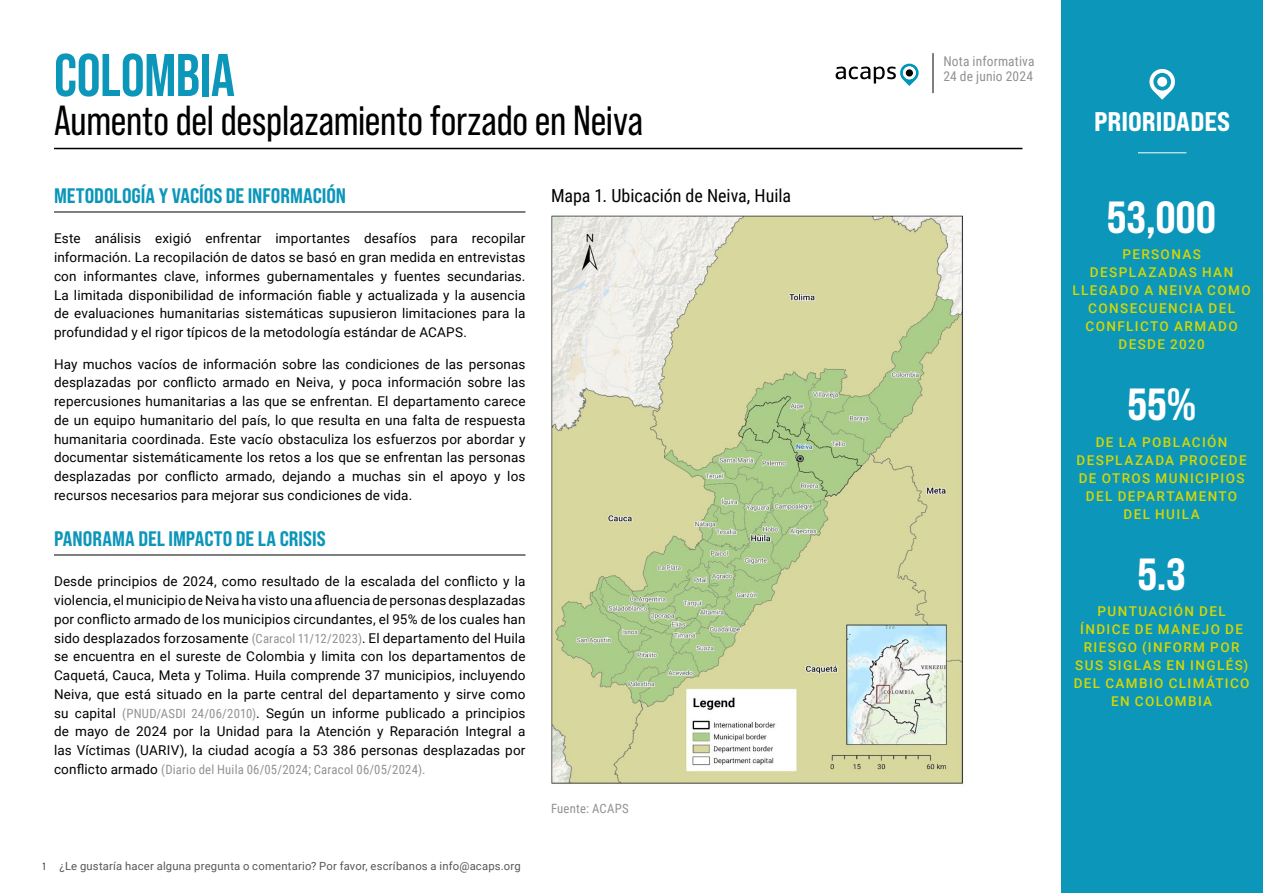
<style>
.page{position:relative;width:1263px;height:893px;background:#fff}
.page>*{position:absolute;margin:0;border:0;box-sizing:border-box;transform-origin:0 0}
.t1{font:700 60px "Bebas Neue Pro";letter-spacing:-.005em;color:#0c96ba}
.t2{font:45px "Bebas Neue Pro Semi Exp X Bold";color:#fff}
.t3{font:42px "Bebas Neue Pro";letter-spacing:-.005em;color:#000}
.t4{font:800 expanded 27px "Bebas Neue Pro";letter-spacing:-.005em;color:#fff}
.t5{font:21px "Bebas Neue Pro Semi Exp X Bold";color:#0c96ba}
.t6{font:18px "Roboto Condensed";color:#000}
.t7{font:13.5px/18.8px "Roboto";letter-spacing:.01em;color:#000;text-align:justify}
.t8{font:500 13.5px/18px "Roboto";letter-spacing:.1em;color:#d7d700;text-align:center}
.t9{font:13.5px/15px "Roboto Condensed";letter-spacing:.01em;color:#929292}
.t10{font:12.75px "Roboto Condensed";letter-spacing:.015em;color:#929292}
.t11{font:11.25px "Roboto";letter-spacing:.02em;color:#575756}
.t12{font:10.5px "Bebas Neue Pro Middle";color:#000}
.s1{font-family:"Roboto Condensed";font-size:12.75px;color:#929292}
.s2{font-family:"Roboto";font-size:13.5px;color:#000}
</style>
<div class="page">
<div style="left:1061px;top:0;width:202px;height:893px;background:#0c96ba"></div>
<hr style="left:1138px;top:152px;width:48px;height:1px;background:#fff">
<svg style="left:1149px;top:69px;width:26px;height:31px"></svg>
<div style="left:1157px;top:77px;width:10px;height:10px;background:#fff;border-radius:50%"></div>
<svg style="left:836px;top:64px;width:83px;height:22px"></svg>
<svg style="left:903px;top:66px;width:13px;height:13px"></svg>
<div style="left:906px;top:69px;width:7px;height:8px;background:#000;border-radius:50%"></div>
<hr style="left:933px;top:53px;width:1px;height:40px;background:#000">
<hr style="left:54px;top:212px;width:471px;height:1px;background:#000">
<hr style="left:54px;top:555px;width:471px;height:1px;background:#000">
<img style="left:551px;top:215px;width:412px;height:569px">
<hr style="left:54px;top:148px;width:968px;height:1px;background:#000">
<h1 class="t1" style="left:54px;top:41px;width:182px">COLOMBIA</h1>
<h3 class="t3" style="left:54px;top:97px;width:591px">Aumento del desplazamiento forzado en Neiva</h3>
<h3 class="t5" style="left:54px;top:183px;width:294px">METODOLOGÍA Y VACÍOS DE INFORMACIÓN</h3>
<p class="t7" style="left:54px;top:229px;width:473px">Este análisis exigió enfrentar importantes desafíos para recopilar información. La recopilación de datos se basó en gran medida en entrevistas con informantes clave, informes gubernamentales y fuentes secundarias.<br>La limitada disponibilidad de información fiable y actualizada y la ausencia de evaluaciones humanitarias sistemáticas supusieron limitaciones para la profundidad y el rigor típicos de la metodología estándar de ACAPS.</p>
<p class="t7" style="left:54px;top:354px;width:473px">Hay muchos vacíos de información sobre las condiciones de las personas desplazadas por conflicto armado en Neiva, y poca información sobre las repercusiones humanitarias a las que se enfrentan. El departamento carece de un equipo humanitario del país, lo que resulta en una falta de respuesta humanitaria coordinada. Este vacío obstaculiza los esfuerzos por abordar y documentar sistemáticamente los retos a los que se enfrentan las personas desplazadas por conflicto armado, dejando a muchas sin el apoyo y los recursos necesarios para mejorar sus condiciones de vida.</p>
<h3 class="t5" style="left:54px;top:526px;width:273px">PANORAMA DEL IMPACTO DE LA CRISIS</h3>
<p class="t7" style="left:54px;top:572px;width:473px">Desde principios de 2024, como resultado de la escalada del conflicto y la violencia, el municipio de Neiva ha visto una afluencia de personas desplazadas por conflicto armado de los municipios circundantes, el 95% de los cuales han sido desplazados forzosamente <span class="s1">(Caracol 11/12/2023)</span>. El departamento del Huila se encuentra en el sureste de Colombia y limita con los departamentos de Caquetá, Cauca, Meta y Tolima. Huila comprende 37 municipios, incluyendo Neiva, que está situado en la parte central del departamento y sirve como su capital <span class="s1">(PNUD/ASDI 24/06/2010)</span>. Según un informe publicado a principios de mayo de 2024 por la Unidad para la Atención y Reparación Integral a las Víctimas (UARIV), la ciudad acogía a 53 386 personas desplazadas por</p>
<p class="t10" style="left:54px;top:760px;width:373px"><span class="s2">conflicto armado</span> (Diario del Huila 06/05/2024; Caracol 06/05/2024).</p>
<p class="t12" style="left:43px;top:860px;width:4px">1</p>
<p class="t11" style="left:60px;top:858px;width:463px">¿Le gustaría hacer alguna pregunta o comentario? Por favor, escríbanos a info@acaps.org</p>
<h3 class="t6" style="left:551px;top:183px;width:241px">Mapa 1. Ubicación de Neiva, Huila</h3>
<p class="t10" style="left:551px;top:800px;width:79px">Fuente: ACAPS</p>
<p class="t9" style="left:943px;top:53px;width:93px">Nota informativa<br>24 de junio 2024</p>
<h3 class="t4" style="left:1094px;top:105px;width:138px">PRIORIDADES</h3>
<h2 class="t2" style="left:1107px;top:190px;width:111px">53,000</h2>
<p class="t8" style="left:1072px;top:245px;width:180px">PERSONAS<br>DESPLAZADAS HAN<br>LLEGADO A NEIVA COMO<br>CONSECUENCIA DEL<br>CONFLICTO ARMADO<br>DESDE 2020</p>
<h2 class="t2" style="left:1127px;top:378px;width:70px">55%</h2>
<p class="t8" style="left:1076px;top:432px;width:172px">DE LA POBLACIÓN<br>DESPLAZADA PROCEDE<br>DE OTROS MUNICIPIOS<br>DEL DEPARTAMENTO<br>DEL HUILA</p>
<h2 class="t2" style="left:1137px;top:547px;width:50px">5.3</h2>
<p class="t8" style="left:1074px;top:602px;width:177px">PUNTUACIÓN DEL<br>ÍNDICE DE MANEJO DE<br>RIESGO (INFORM POR<br>SUS SIGLAS EN INGLÉS)<br>DEL CAMBIO CLIMÁTICO<br>EN COLOMBIA</p>
</div>
